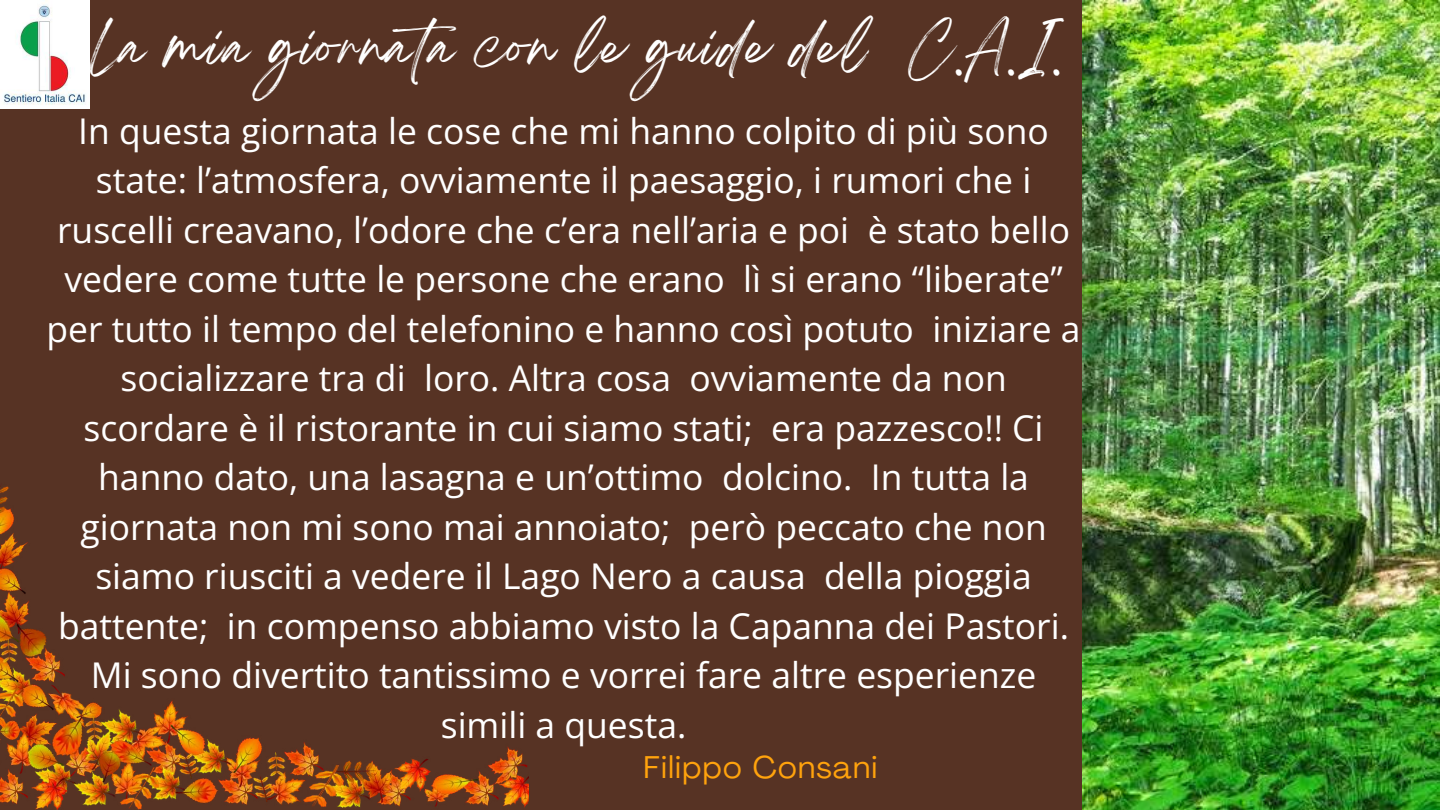
<style>
.page{position:relative;width:1440px;height:810px;background:#573324}
.page>*{position:absolute;margin:0;border:0;box-sizing:border-box;transform-origin:0 0}
.t1{font:45.3px "Breathing";letter-spacing:.045em;color:#fff}
.t2{font:35.5px/49.5px "Open Sans";color:#fff;text-align:center}
.t3{font:31px "Agrandir";letter-spacing:.045em;color:#ffa30d}
</style>
<div class="page">
<img style="left:1082px;top:0;width:358px;height:810px">
<img style="left:0;top:0;width:90px;height:109px">
<img style="left:0;top:486px;width:529px;height:324px">
<p class="t1" style="left:90px;top:33px;width:973px">La mia giornata con le guide del C.A.I.</p>
<p class="t2" style="left:47px;top:105px;width:1036px">In questa giornata le cose che mi hanno colpito di più sono state: l’atmosfera, ovviamente il paesaggio, i rumori che i ruscelli creavano, l’odore che c’era nell’aria e poi è stato bello vedere come tutte le persone che erano lì si erano “liberate” per tutto il tempo del telefonino e hanno così potuto iniziare a socializzare tra di loro. Altra cosa ovviamente da non scordare è il ristorante in cui siamo stati; era pazzesco!! Ci hanno dato, una lasagna e un’ottimo dolcino. In tutta la giornata non mi sono mai annoiato; però peccato che non siamo riusciti a vedere il Lago Nero a causa della pioggia battente; in compenso abbiamo visto la Capanna dei Pastori.<br>Mi sono divertito tantissimo e vorrei fare altre esperienze simili a questa.</p>
<p class="t3" style="left:643px;top:755px;width:236px">Filippo Consani</p>
</div>
